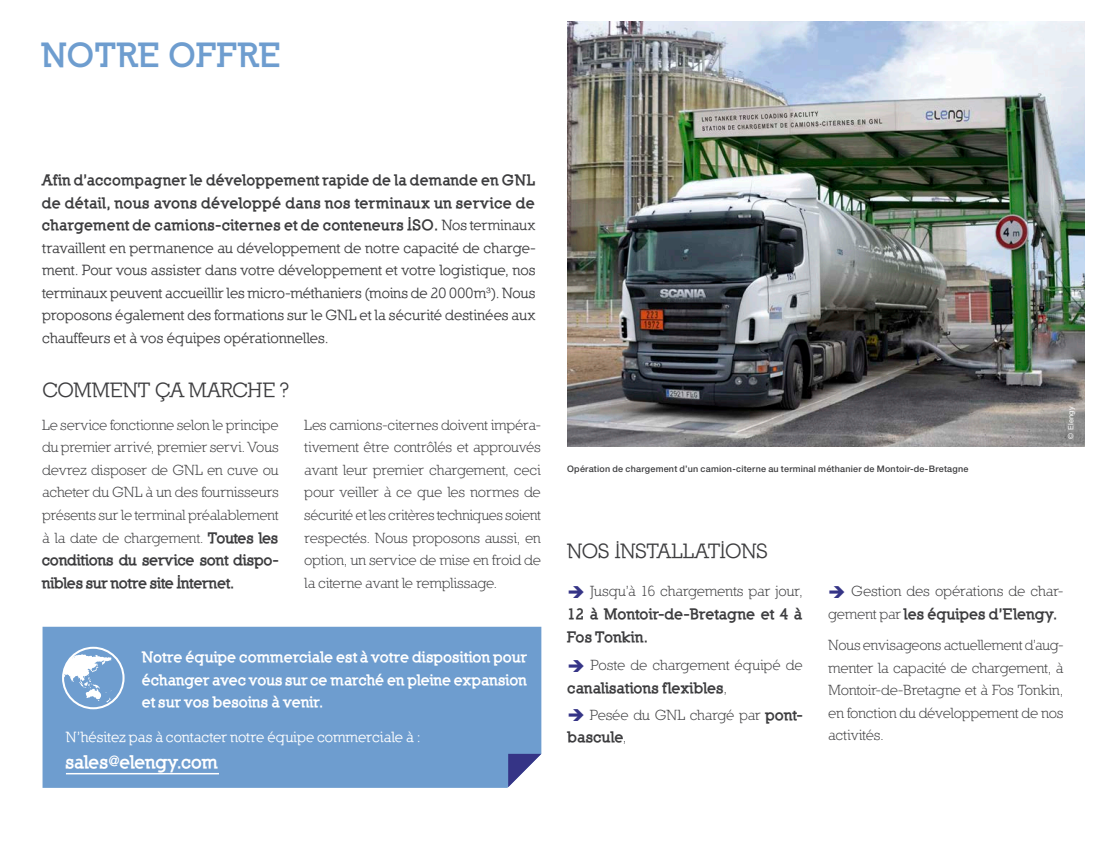
<style>
.page{position:relative;width:1106px;height:851px;background:#fff}
.page>*{position:absolute;margin:0;border:0;box-sizing:border-box;transform-origin:0 0}
.t1{font:900 33px "Nilland";color:#6e9dcf}
.t2{font:700 21px "Nilland";letter-spacing:-.005em;color:#3d3d3f}
.BODY{font:900 18px "Nilland";letter-spacing:-.015em;color:#fff}
.BODY-2{font:15px/22.5px "Nilland";letter-spacing:-.02em;color:#3d3d3f;text-align:justify}
.BODY-3{font:700 15px/22.5px "Nilland";color:#3d3d3f;text-align:justify}
.BODY-4{font:900 15px/22.5px "Nilland";letter-spacing:-.01em;color:#fff;text-align:justify}
.BODY-5{font:900 15px/22.5px "Nilland";letter-spacing:-.015em;color:#3d3d3f;text-align:justify}
.BODY-6{font:700 15px "Nilland";color:#fff}
.BODY-7{font:500 9px "Helvetica Neue";letter-spacing:.025em;color:#3d3d3f}
.Legende{font:7.5px "Helvetica Neue";letter-spacing:.04em;color:#fff}
.s1{font-weight:900}
.s2{color:#353486}
.s3{font-weight:400}
</style>
<div class="page">
<div style="left:43px;top:626px;width:498px;height:161px;background:#6e9dcf"></div>
<hr style="left:66px;top:772px;width:153px;height:2px;background:#fff">
<svg style="left:508px;top:753px;width:33px;height:34px"></svg>
<svg style="left:62px;top:646px;width:63px;height:63px"></svg>
<img style="left:567px;top:21px;width:517px;height:425px">
<p class="t1" style="left:42px;top:34px;width:241px">NOTRE OFFRE</p>
<p class="BODY-3" style="left:42px;top:169px;width:495px"><span class="s1">Afin d’accompagner le développement rapide de la demande en GNL de détail, nous avons développé dans nos terminaux un service de chargement de camions-citernes et de conteneurs ISO.</span> Nos terminaux travaillent en permanence au développement de notre capacité de charge&shy;ment. Pour vous assister dans votre développement et votre logistique, nos terminaux peuvent accueillir les micro-méthaniers (moins de 20 000m³). Nous proposons également des formations sur le GNL et la sécurité destinées aux chauffeurs et à vos équipes opérationnelles.</p>
<p class="t2" style="left:42px;top:378px;width:249px">COMMENT ÇA MARCHE ?</p>
<p class="BODY-2" style="left:42px;top:413px;width:238px">Le service fonctionne selon le principe du premier arrivé, premier servi. Vous devrez disposer de GNL en cuve ou acheter du GNL à un des fournisseurs présents sur le terminal préalablement à la date de chargement. <span class="s1">Toutes les conditions du service sont dispo&shy;nibles sur notre site Internet.</span></p>
<p class="BODY-2" style="left:304px;top:413px;width:238px">Les camions-citernes doivent impéra&shy;tivement être contrôlés et approuvés avant leur premier chargement, ceci pour veiller à ce que les normes de sécurité et les critères techniques soient respectés. Nous proposons aussi, en option, un service de mise en froid de la citerne avant le remplissage.</p>
<p class="BODY-4" style="left:142px;top:646px;width:387px">Notre équipe commerciale est à votre disposition pour échanger avec vous sur ce marché en pleine expansion et sur vos besoins à venir.</p>
<p class="BODY-6" style="left:66px;top:728px;width:356px">N’hésitez pas à contacter notre équipe commerciale à :</p>
<p class="BODY" style="left:66px;top:750px;width:155px">sales@elengy.com</p>
<p class="BODY-7" style="left:567px;top:463px;width:403px">Opération de chargement d’un camion-citerne au terminal méthanier de Montoir-de-Bretagne</p>
<p class="t2" style="left:567px;top:538px;width:202px">NOS INSTALLATIONS</p>
<p class="Legende" style="left:1066px;top:438px;width:34px;rotate:-90deg">© Elengy</p>
<p class="BODY-5" style="left:567px;top:580px;width:237px"><span class="s2">➔</span> <span class="s3">Jusqu’à 16 chargements par jour, </span>12 à Montoir-de-Bretagne et 4 à Fos Tonkin.</p>
<p class="BODY-2" style="left:567px;top:654px;width:237px"><span class="s2">➔</span> Poste de chargement équipé de <span class="s1">canalisations flexibles</span>,</p>
<p class="BODY-2" style="left:567px;top:703px;width:237px"><span class="s2">➔</span> Pesée du GNL chargé par <span class="s1">pont&shy;bascule</span>,</p>
<p class="BODY-2" style="left:828px;top:580px;width:237px"><span class="s2">➔</span> Gestion des opérations de char&shy;gement par <span class="s1">les équipes d’Elengy.</span></p>
<p class="BODY-2" style="left:828px;top:633px;width:237px">Nous envisageons actuellement d’aug&shy;menter la capacité de chargement, à Montoir-de-Bretagne et à Fos Tonkin, en fonction du développement de nos activités.</p>
</div>
